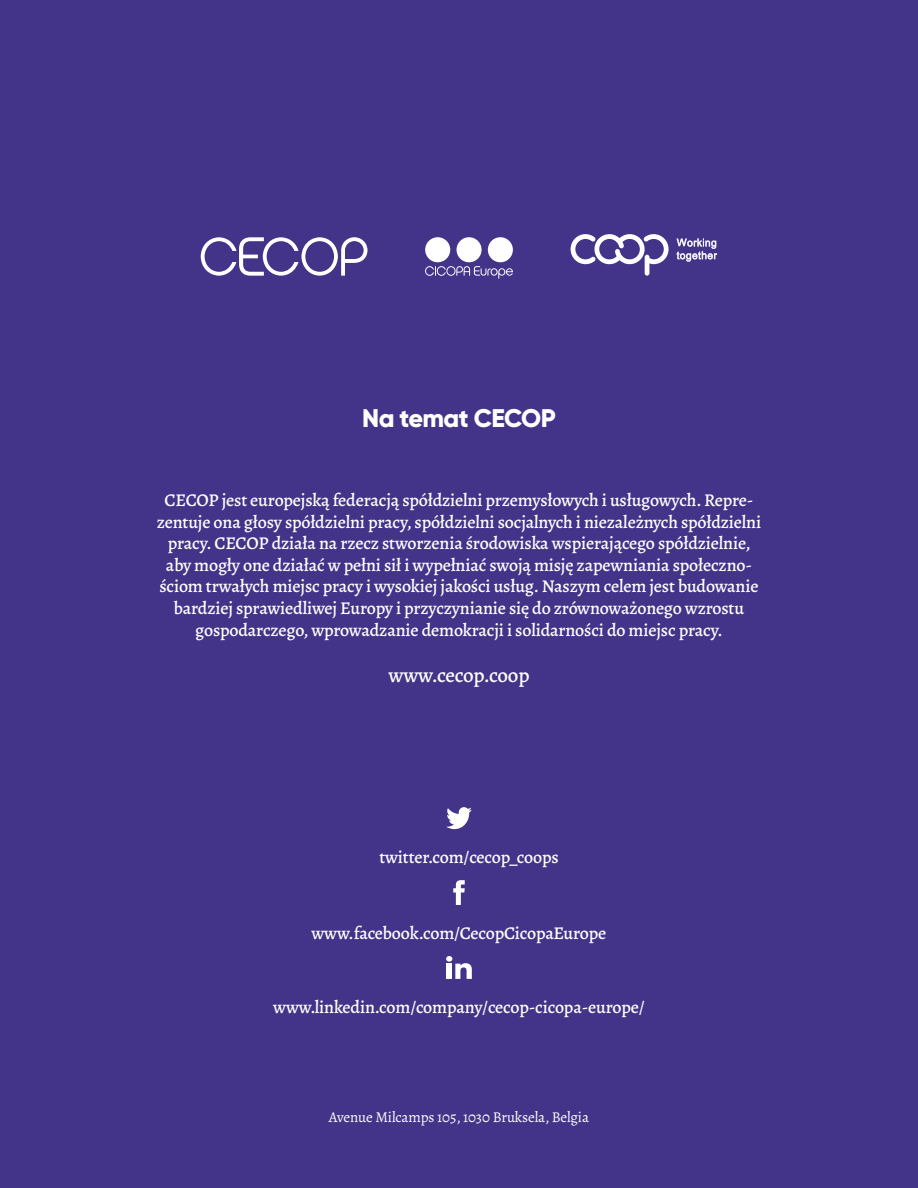
<style>
.page{position:relative;width:918px;height:1188px;background:#433389}
.page>*{position:absolute;margin:0;border:0;box-sizing:border-box;transform-origin:0 0}
.t1{font:800 25.5px "Gilroy";letter-spacing:-.025em;color:#fff}
.t2{font:500 21px "Alegreya";letter-spacing:-.01em;color:#fff}
.t3{font:500 18px/21.6px "Alegreya";letter-spacing:-.01em;color:#fff;text-align:center}
.t4{font:15px "Alegreya";letter-spacing:-.01em;color:#fff}
</style>
<div class="page">
<svg style="left:201px;top:237px;width:167px;height:39px"></svg>
<svg style="left:425px;top:266px;width:88px;height:13px"></svg>
<div style="left:488px;top:237px;width:25px;height:25px;background:#fff;border-radius:50%"></div>
<div style="left:457px;top:237px;width:25px;height:25px;background:#fff;border-radius:50%"></div>
<div style="left:425px;top:237px;width:25px;height:25px;background:#fff;border-radius:50%"></div>
<svg style="left:676px;top:238px;width:41px;height:24px"></svg>
<svg style="left:571px;top:234px;width:98px;height:42px"></svg>
<svg style="left:446px;top:807px;width:26px;height:22px"></svg>
<svg style="left:453px;top:880px;width:12px;height:25px"></svg>
<svg style="left:446px;top:956px;width:26px;height:23px"></svg>
<p class="t1" style="left:362px;top:402px;width:195px">Na temat CECOP</p>
<p class="t3" style="left:157px;top:489px;width:606px">CECOP jest europejską federacją spółdzielni przemysłowych i usługowych. Repre&shy;zentuje ona głosy spółdzielni pracy, spółdzielni socjalnych i niezależnych spółdzielni pracy. CECOP działa na rzecz stworzenia środowiska wspierającego spółdzielnie, aby mogły one działać w pełni sił i wypełniać swoją misję zapewniania społeczno&shy;ściom trwałych miejsc pracy i wysokiej jakości usług. Naszym celem jest budowanie bardziej sprawiedliwej Europy i przyczynianie się do zrównoważonego wzrostu gospodarczego, wprowadzanie demokracji i solidarności do miejsc pracy.</p>
<p class="t2" style="left:388px;top:662px;width:143px">www.cecop.coop</p>
<p class="t3" style="left:379px;top:846px;width:181px">twitter.com/cecop_coops</p>
<p class="t3" style="left:312px;top:922px;width:296px">www.facebook.com/CecopCicopaEurope</p>
<p class="t3" style="left:273px;top:996px;width:373px">www.linkedin.com/company/cecop-cicopa-europe/</p>
<p class="t4" style="left:329px;top:1107px;width:262px">Avenue Milcamps 105, 1030 Bruksela, Belgia</p>
</div>
